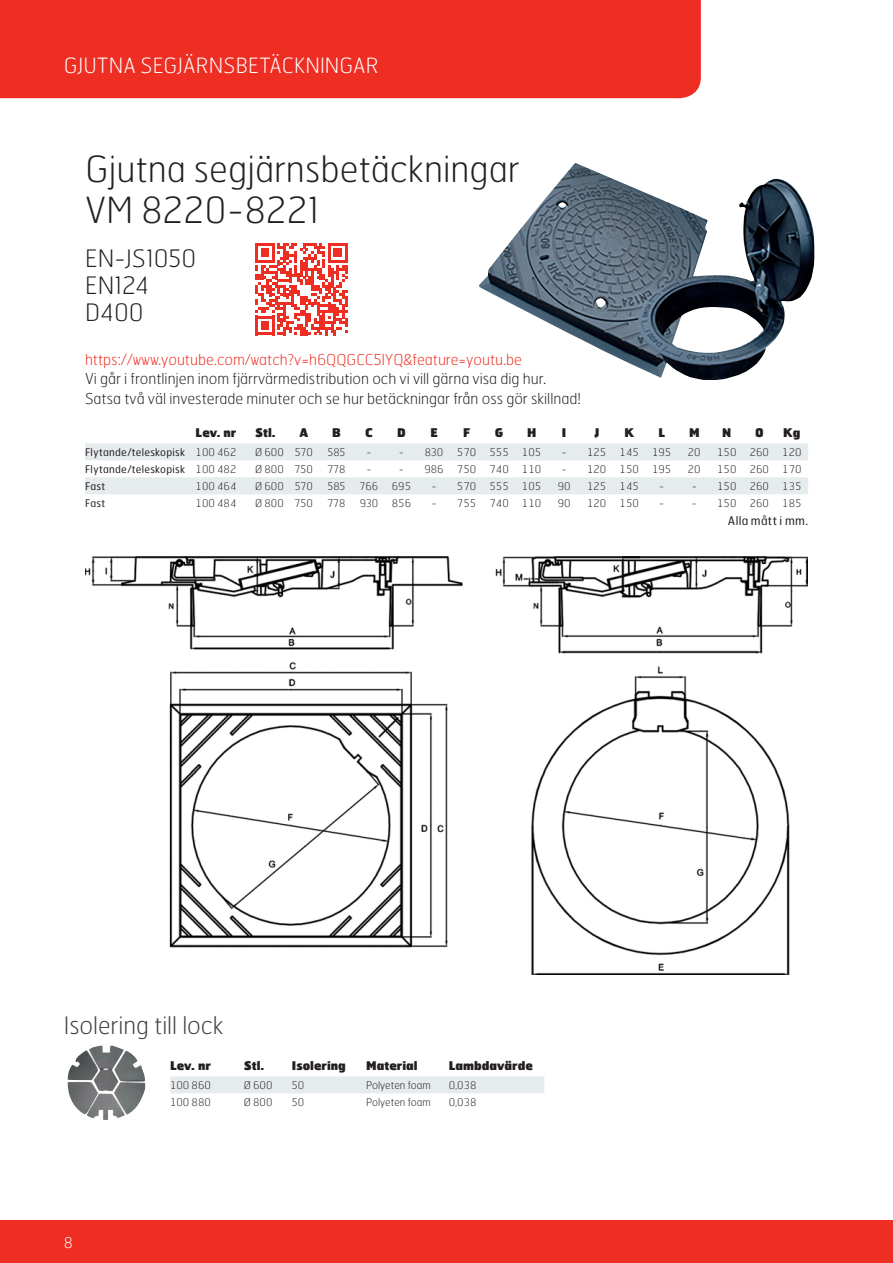
<style>
.page{position:relative;width:893px;height:1263px;background:#fff}
.page>*{position:absolute;margin:0;border:0;box-sizing:border-box;transform-origin:0 0}
.Rubrik_1_22_pkt{font:100 36px/40.5px "Hermes FB";color:#231f20}
.Rubrik_2_16_pkt{font:100 24px "Hermes FB";letter-spacing:.01em;color:#231f20}
.Rubrik_2_16_pkt-2{font:100 24px "Hermes FB";color:#3e3e3f}
.Text_höger{font:100 21px "Hermes FB";letter-spacing:.005em;color:#fff}
.Brödtext_10_pkt_thin{font:100 15px/19.5px "Hermes FB";color:#231f20}
.t1{font:100 15px "Hermes FB";color:#fff}
.Text_10_pkt_book{font:900 12px "Hermes FB";color:#231f20}
.t2{font:12px "Hermes FB";letter-spacing:.025em;color:#231f20}
.Text_8_pkt_thin{font:100 10.5px "Hermes FB";color:#231f20}
.t3{font:10.5px "Hermes FB";letter-spacing:.025em;color:#231f20}
.s1{color:#ee2e22}
</style>
<div class="page">
<div style="left:0;top:1220px;width:893px;height:43px;background:#ee2e22"></div>
<div style="left:0;top:0;width:701px;height:98px;background:#ee2e22"></div>
<img style="left:479px;top:163px;width:335px;height:217px">
<svg style="left:85px;top:443px;width:723px;height:51px"></svg>
<div style="left:170px;top:1076px;width:374px;height:17px;background:#e6ebee"></div>
<img style="left:85px;top:557px;width:723px;height:417px">
<img style="left:68px;top:1046px;width:77px;height:74px">
<svg style="left:255px;top:243px;width:92px;height:92px"></svg>
<p class="Text_höger" style="left:64px;top:52px;width:317px">GJUTNA SEGJÄRNSBETÄCKNINGAR</p>
<p class="Rubrik_1_22_pkt" style="left:85px;top:148px;width:436px">Gjutna segjärnsbetäckningar<br>VM 8220-8221</p>
<p class="Rubrik_2_16_pkt" style="left:85px;top:243px;width:113px">EN-JS1050</p>
<p class="Rubrik_2_16_pkt" style="left:85px;top:270px;width:66px">EN124</p>
<p class="Rubrik_2_16_pkt" style="left:85px;top:297px;width:60px">D400</p>
<p class="Brödtext_10_pkt_thin" style="left:85px;top:349px;width:497px"><span class="s1">https://www.youtube.com/watch?v=h6QQGCC5lYQ&amp;feature=youtu.be<br></span>Vi går i frontlinjen inom fjärrvärmedistribution och vi vill gärna visa dig hur.<br>Satsa två väl investerade minuter och se hur betäckningar från oss gör skillnad!</p>
<p class="Text_10_pkt_book" style="left:196px;top:425px;width:42px">Lev. nr</p>
<p class="Text_10_pkt_book" style="left:255px;top:425px;width:22px">Stl.</p>
<p class="Text_10_pkt_book" style="left:300px;top:425px;width:10px">A</p>
<p class="Text_10_pkt_book" style="left:332px;top:425px;width:10px">B</p>
<p class="Text_10_pkt_book" style="left:365px;top:425px;width:9px">C</p>
<p class="Text_10_pkt_book" style="left:397px;top:425px;width:10px">D</p>
<p class="Text_10_pkt_book" style="left:430px;top:425px;width:9px">E</p>
<p class="Text_10_pkt_book" style="left:463px;top:425px;width:9px">F</p>
<p class="Text_10_pkt_book" style="left:495px;top:425px;width:10px">G</p>
<p class="Text_10_pkt_book" style="left:527px;top:425px;width:11px">H</p>
<p class="Text_10_pkt_book" style="left:562px;top:425px;width:6px">I</p>
<p class="Text_10_pkt_book" style="left:594px;top:425px;width:7px">J</p>
<p class="Text_10_pkt_book" style="left:624px;top:425px;width:11px">K</p>
<p class="Text_10_pkt_book" style="left:658px;top:425px;width:8px">L</p>
<p class="Text_10_pkt_book" style="left:689px;top:425px;width:12px">M</p>
<p class="Text_10_pkt_book" style="left:722px;top:425px;width:11px">N</p>
<p class="Text_10_pkt_book" style="left:755px;top:425px;width:10px">O</p>
<p class="Text_10_pkt_book" style="left:783px;top:425px;width:19px">Kg</p>
<p class="t3" style="left:85px;top:445px;width:101px">Flytande/teleskopisk</p>
<p class="Text_8_pkt_thin" style="left:196px;top:445px;width:42px">100 462</p>
<p class="Text_8_pkt_thin" style="left:255px;top:445px;width:30px">Ø 600</p>
<p class="Text_8_pkt_thin" style="left:295px;top:445px;width:19px">570</p>
<p class="Text_8_pkt_thin" style="left:327px;top:445px;width:19px">585</p>
<p class="Text_8_pkt_thin" style="left:366px;top:445px;width:7px">-</p>
<p class="Text_8_pkt_thin" style="left:399px;top:445px;width:7px">-</p>
<p class="Text_8_pkt_thin" style="left:425px;top:445px;width:20px">830</p>
<p class="Text_8_pkt_thin" style="left:457px;top:445px;width:21px">570</p>
<p class="Text_8_pkt_thin" style="left:489px;top:445px;width:21px">555</p>
<p class="Text_8_pkt_thin" style="left:522px;top:445px;width:21px">105</p>
<p class="Text_8_pkt_thin" style="left:562px;top:445px;width:7px">-</p>
<p class="Text_8_pkt_thin" style="left:587px;top:445px;width:21px">125</p>
<p class="Text_8_pkt_thin" style="left:620px;top:445px;width:21px">145</p>
<p class="Text_8_pkt_thin" style="left:652px;top:445px;width:21px">195</p>
<p class="Text_8_pkt_thin" style="left:688px;top:445px;width:14px">20</p>
<p class="Text_8_pkt_thin" style="left:717px;top:445px;width:21px">150</p>
<p class="Text_8_pkt_thin" style="left:750px;top:445px;width:21px">260</p>
<p class="Text_8_pkt_thin" style="left:782px;top:445px;width:21px">120</p>
<p class="t3" style="left:85px;top:462px;width:101px">Flytande/teleskopisk</p>
<p class="Text_8_pkt_thin" style="left:196px;top:462px;width:42px">100 482</p>
<p class="Text_8_pkt_thin" style="left:255px;top:462px;width:30px">Ø 800</p>
<p class="Text_8_pkt_thin" style="left:295px;top:462px;width:19px">750</p>
<p class="Text_8_pkt_thin" style="left:328px;top:462px;width:19px">778</p>
<p class="Text_8_pkt_thin" style="left:366px;top:462px;width:7px">-</p>
<p class="Text_8_pkt_thin" style="left:399px;top:462px;width:7px">-</p>
<p class="Text_8_pkt_thin" style="left:424px;top:462px;width:21px">986</p>
<p class="Text_8_pkt_thin" style="left:457px;top:462px;width:21px">750</p>
<p class="Text_8_pkt_thin" style="left:489px;top:462px;width:21px">740</p>
<p class="Text_8_pkt_thin" style="left:522px;top:462px;width:21px">110</p>
<p class="Text_8_pkt_thin" style="left:562px;top:462px;width:7px">-</p>
<p class="Text_8_pkt_thin" style="left:587px;top:462px;width:21px">120</p>
<p class="Text_8_pkt_thin" style="left:620px;top:462px;width:21px">150</p>
<p class="Text_8_pkt_thin" style="left:652px;top:462px;width:21px">195</p>
<p class="Text_8_pkt_thin" style="left:688px;top:462px;width:14px">20</p>
<p class="Text_8_pkt_thin" style="left:717px;top:462px;width:21px">150</p>
<p class="Text_8_pkt_thin" style="left:750px;top:462px;width:21px">260</p>
<p class="Text_8_pkt_thin" style="left:782px;top:462px;width:21px">170</p>
<p class="t3" style="left:85px;top:479px;width:22px">Fast</p>
<p class="Text_8_pkt_thin" style="left:196px;top:479px;width:42px">100 464</p>
<p class="Text_8_pkt_thin" style="left:255px;top:479px;width:30px">Ø 600</p>
<p class="Text_8_pkt_thin" style="left:295px;top:479px;width:19px">570</p>
<p class="Text_8_pkt_thin" style="left:327px;top:479px;width:19px">585</p>
<p class="Text_8_pkt_thin" style="left:360px;top:479px;width:20px">766</p>
<p class="Text_8_pkt_thin" style="left:392px;top:479px;width:21px">695</p>
<p class="Text_8_pkt_thin" style="left:431px;top:479px;width:7px">-</p>
<p class="Text_8_pkt_thin" style="left:457px;top:479px;width:21px">570</p>
<p class="Text_8_pkt_thin" style="left:489px;top:479px;width:21px">555</p>
<p class="Text_8_pkt_thin" style="left:522px;top:479px;width:21px">105</p>
<p class="Text_8_pkt_thin" style="left:558px;top:479px;width:14px">90</p>
<p class="Text_8_pkt_thin" style="left:587px;top:479px;width:21px">125</p>
<p class="Text_8_pkt_thin" style="left:620px;top:479px;width:21px">145</p>
<p class="Text_8_pkt_thin" style="left:659px;top:479px;width:7px">-</p>
<p class="Text_8_pkt_thin" style="left:692px;top:479px;width:7px">-</p>
<p class="Text_8_pkt_thin" style="left:717px;top:479px;width:21px">150</p>
<p class="Text_8_pkt_thin" style="left:750px;top:479px;width:21px">260</p>
<p class="Text_8_pkt_thin" style="left:782px;top:479px;width:21px">135</p>
<p class="t3" style="left:85px;top:496px;width:22px">Fast</p>
<p class="Text_8_pkt_thin" style="left:196px;top:496px;width:42px">100 484</p>
<p class="Text_8_pkt_thin" style="left:255px;top:496px;width:30px">Ø 800</p>
<p class="Text_8_pkt_thin" style="left:295px;top:496px;width:19px">750</p>
<p class="Text_8_pkt_thin" style="left:328px;top:496px;width:19px">778</p>
<p class="Text_8_pkt_thin" style="left:360px;top:496px;width:20px">930</p>
<p class="Text_8_pkt_thin" style="left:392px;top:496px;width:21px">856</p>
<p class="Text_8_pkt_thin" style="left:431px;top:496px;width:7px">-</p>
<p class="Text_8_pkt_thin" style="left:457px;top:496px;width:21px">755</p>
<p class="Text_8_pkt_thin" style="left:489px;top:496px;width:21px">740</p>
<p class="Text_8_pkt_thin" style="left:522px;top:496px;width:21px">110</p>
<p class="Text_8_pkt_thin" style="left:558px;top:496px;width:14px">90</p>
<p class="Text_8_pkt_thin" style="left:587px;top:496px;width:21px">120</p>
<p class="Text_8_pkt_thin" style="left:620px;top:496px;width:21px">150</p>
<p class="Text_8_pkt_thin" style="left:659px;top:496px;width:7px">-</p>
<p class="Text_8_pkt_thin" style="left:692px;top:496px;width:7px">-</p>
<p class="Text_8_pkt_thin" style="left:717px;top:496px;width:21px">150</p>
<p class="Text_8_pkt_thin" style="left:750px;top:496px;width:21px">260</p>
<p class="Text_8_pkt_thin" style="left:782px;top:496px;width:21px">185</p>
<p class="t2" style="left:728px;top:513px;width:82px">Alla mått i mm.</p>
<p class="Rubrik_2_16_pkt-2" style="left:64px;top:1010px;width:161px">Isolering till lock</p>
<h3 class="t1" style="left:64px;top:1233px;width:10px">8</h3>
<p class="Text_10_pkt_book" style="left:170px;top:1058px;width:42px">Lev. nr</p>
<p class="Text_10_pkt_book" style="left:244px;top:1058px;width:22px">Stl.</p>
<p class="Text_10_pkt_book" style="left:292px;top:1058px;width:55px">Isolering</p>
<p class="Text_10_pkt_book" style="left:366px;top:1058px;width:53px">Material</p>
<p class="Text_10_pkt_book" style="left:449px;top:1058px;width:86px">Lambdavärde</p>
<p class="Text_8_pkt_thin" style="left:170px;top:1078px;width:42px">100 860</p>
<p class="Text_8_pkt_thin" style="left:244px;top:1078px;width:30px">Ø 600</p>
<p class="Text_8_pkt_thin" style="left:292px;top:1078px;width:14px">50</p>
<p class="Text_8_pkt_thin" style="left:366px;top:1078px;width:66px">Polyeten foam</p>
<p class="Text_8_pkt_thin" style="left:449px;top:1078px;width:29px">0,038</p>
<p class="Text_8_pkt_thin" style="left:170px;top:1095px;width:42px">100 880</p>
<p class="Text_8_pkt_thin" style="left:244px;top:1095px;width:30px">Ø 800</p>
<p class="Text_8_pkt_thin" style="left:292px;top:1095px;width:14px">50</p>
<p class="Text_8_pkt_thin" style="left:366px;top:1095px;width:66px">Polyeten foam</p>
<p class="Text_8_pkt_thin" style="left:449px;top:1095px;width:29px">0,038</p>
</div>
